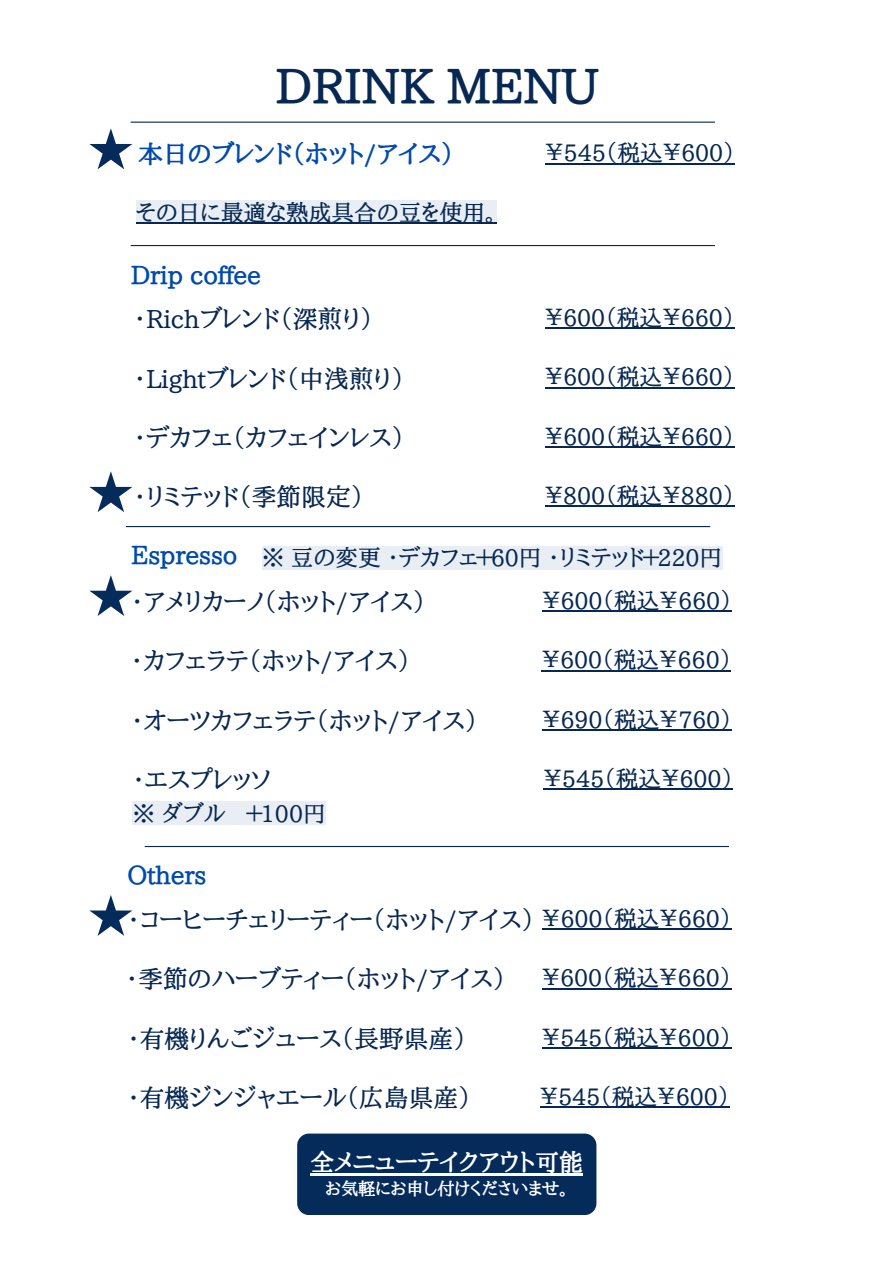
<style>
.page{position:relative;width:894px;height:1264px;background:#fff}
.page>*{position:absolute;margin:0;border:0;box-sizing:border-box;transform-origin:0 0}
.t1{font:700 46.35px "Aozora Mincho";color:#072852}
.t2{font:500 24.75px "Aozora Mincho";color:#072852}
.t3{font:700 24.75px "Aozora Mincho";color:#004aad}
.t4{font:700 24px "Aozora Mincho";color:#fff}
.t5{font:500 22.65px "Aozora Mincho";color:#072852}
.t6{font:700 17.25px "Aozora Mincho";color:#fff}
.s1{font-size:22.65px}
</style>
<div class="page">
<hr style="left:131px;top:122px;width:583px;height:1px;background:#072852">
<hr style="left:131px;top:245px;width:583px;height:1px;background:#072852">
<div style="left:136px;top:200px;width:360px;height:24px;background:#e9eef4"></div>
<hr style="left:136px;top:222px;width:360px;height:2px;background:#072852">
<hr style="left:545px;top:163px;width:189px;height:1px;background:#072852">
<div style="left:261px;top:546px;width:461px;height:23px;background:#e9eef4"></div>
<hr style="left:542px;top:610px;width:189px;height:2px;background:#072852">
<hr style="left:541px;top:669px;width:190px;height:2px;background:#072852">
<div style="left:132px;top:801px;width:193px;height:24px;background:#e9eef4"></div>
<hr style="left:543px;top:788px;width:190px;height:2px;background:#072852">
<hr style="left:542px;top:729px;width:189px;height:1px;background:#072852">
<hr style="left:145px;top:846px;width:583px;height:1px;background:#072852">
<hr style="left:126px;top:526px;width:584px;height:1px;background:#072852">
<hr style="left:544px;top:327px;width:190px;height:2px;background:#072852">
<hr style="left:544px;top:446px;width:190px;height:2px;background:#072852">
<hr style="left:544px;top:505px;width:190px;height:2px;background:#072852">
<hr style="left:544px;top:387px;width:190px;height:1px;background:#072852">
<hr style="left:539px;top:1106px;width:190px;height:1px;background:#072852">
<hr style="left:541px;top:987px;width:190px;height:2px;background:#072852">
<hr style="left:541px;top:1047px;width:190px;height:1px;background:#072852">
<hr style="left:541px;top:928px;width:190px;height:2px;background:#072852">
<svg style="left:89px;top:128px;width:43px;height:41px"></svg>
<svg style="left:89px;top:471px;width:43px;height:41px"></svg>
<svg style="left:89px;top:575px;width:43px;height:41px"></svg>
<svg style="left:89px;top:895px;width:43px;height:40px"></svg>
<div style="left:297px;top:1133px;width:299px;height:81px;background:#052b5b;border-radius:12px"></div>
<hr style="left:310px;top:1173px;width:273px;height:2px;background:#fff">
<h1 class="t1" style="left:275px;top:62px;width:324px">DRINK MENU</h1>
<p class="t3" style="left:138px;top:142px;width:317px">本日のブレンド（ホット/アイス）</p>
<h2 class="t5" style="left:136px;top:201px;width:362px">その日に最適な熟成具合の豆を使用。</h2>
<h3 class="t5" style="left:545px;top:141px;width:191px">¥545（税込¥600）</h3>
<p class="t3" style="left:131px;top:262px;width:132px">Drip coffee</p>
<h2 class="t2" style="left:134px;top:306px;width:240px">・Richブレンド（深煎り）</h2>
<h3 class="t5" style="left:544px;top:306px;width:191px">¥600（税込¥660）</h3>
<h3 class="t2" style="left:134px;top:366px;width:271px">・Lightブレンド（中浅煎り）</h3>
<h3 class="t5" style="left:544px;top:365px;width:191px">¥600（税込¥660）</h3>
<h3 class="t2" style="left:134px;top:425px;width:271px">・デカフェ（カフェインレス）</h3>
<h3 class="t5" style="left:544px;top:425px;width:191px">¥600（税込¥660）</h3>
<h3 class="t2" style="left:134px;top:484px;width:231px">・リミテッド（季節限定）</h3>
<h3 class="t5" style="left:544px;top:484px;width:191px">¥800（税込¥880）</h3>
<h3 class="t3" style="left:131px;top:542px;width:108px">Espresso</h3>
<p class="t5" style="left:261px;top:546px;width:462px">※ 豆の変更・デカフェ＋60円・リミテッド＋220円</p>
<h2 class="t2" style="left:131px;top:589px;width:295px">・アメリカーノ（ホット/アイス）</h2>
<h3 class="t5" style="left:542px;top:589px;width:191px">¥600（税込¥660）</h3>
<h3 class="t2" style="left:131px;top:648px;width:281px">・カフェラテ（ホット/アイス）</h3>
<h3 class="t5" style="left:541px;top:648px;width:191px">¥600（税込¥660）</h3>
<h3 class="t2" style="left:131px;top:708px;width:347px">・オーツカフェラテ（ホット/アイス）</h3>
<h3 class="t5" style="left:542px;top:707px;width:191px">¥690（税込¥760）</h3>
<h3 class="t2" style="left:132px;top:767px;width:140px">・エスプレッソ</h3>
<h3 class="t5" style="left:132px;top:802px;width:194px">※ ダブル ＋100円</h3>
<h3 class="t3" style="left:127px;top:862px;width:80px">Others</h3>
<h3 class="t5" style="left:543px;top:767px;width:191px">¥545（税込¥600）</h3>
<h3 class="t2" style="left:127px;top:907px;width:605px">・コーヒーチェリーティー（ホット/アイス） <span class="s1">¥600（税込¥660）</span></h3>
<p class="t2" style="left:126px;top:966px;width:381px">・季節のハーブティー（ホット/アイス）</p>
<h2 class="t5" style="left:541px;top:966px;width:191px">¥600（税込¥660）</h2>
<h3 class="t2" style="left:127px;top:1025px;width:340px">・有機りんごジュース（長野県産）</h3>
<h3 class="t5" style="left:541px;top:1025px;width:191px">¥545（税込¥600）</h3>
<h3 class="t2" style="left:127px;top:1085px;width:345px">・有機ジンジャエール（広島県産）</h3>
<h3 class="t5" style="left:539px;top:1084px;width:191px">¥545（税込¥600）</h3>
<h3 class="t4" style="left:310px;top:1150px;width:274px">全メニューテイクアウト可能</h3>
<h3 class="t6" style="left:325px;top:1179px;width:244px">お気軽にお申し付けくださいませ。</h3>
</div>
